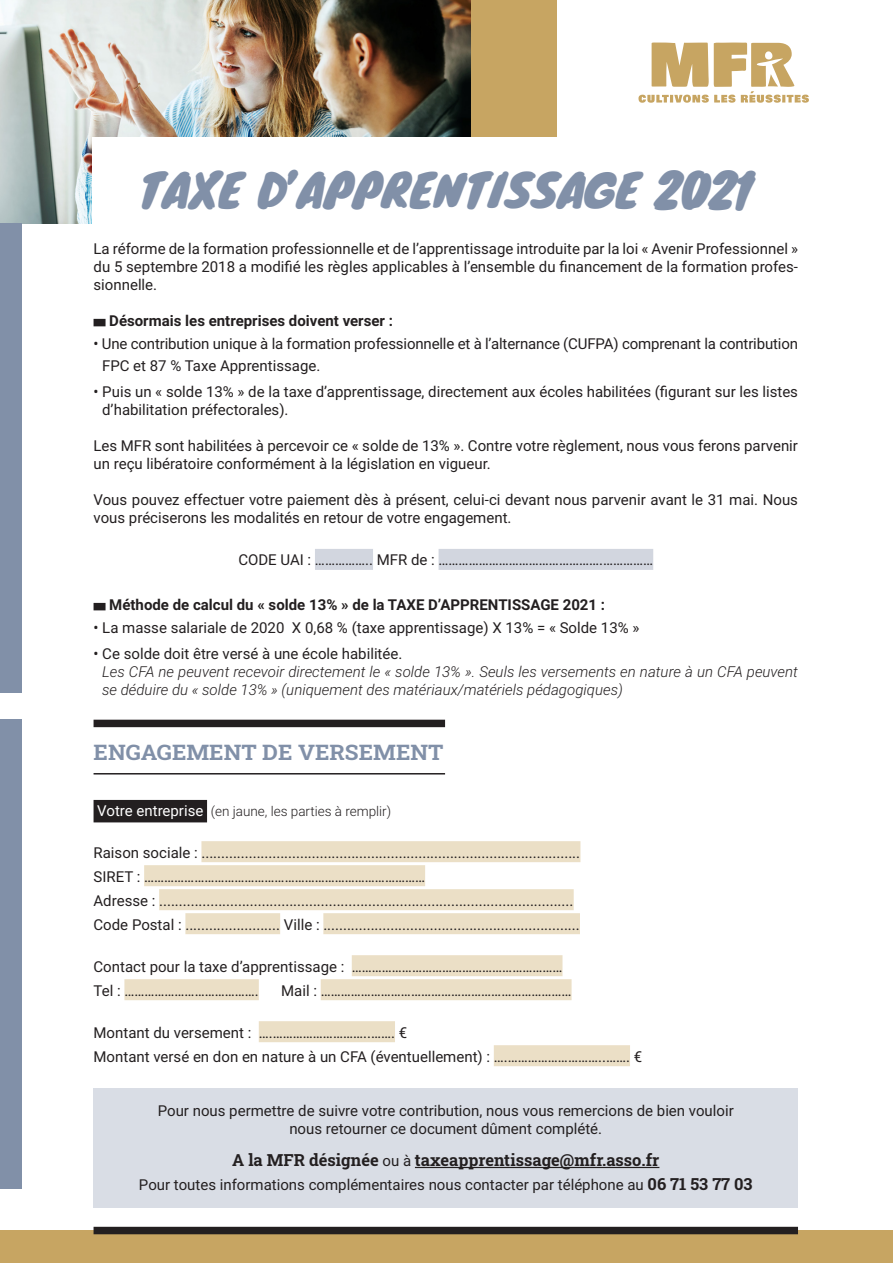
<style>
.page{position:relative;width:893px;height:1263px;background:#fff}
.page>*{position:absolute;margin:0;border:0;box-sizing:border-box;transform-origin:0 0}
.t1{font:44.55px "Knewave";color:#8190a8;scale:1.07 1}
.t2{font:21.15px "Roboto Slab";color:#8190a8;scale:1.07 1}
.t3{font:16.5px "Roboto Slab";color:#231f20}
.t4{font:15px/18px "Roboto";color:#231f20}
.t5{font:italic 300 15px/18px "Roboto";color:#231f20}
.t6{font:700 15px "Roboto";color:#231f20}
.t7{font:300 13.5px "Roboto";color:#231f20}
.s1{font-weight:400;font-size:15px;color:#fff}
.s2{font-family:"Roboto";font-size:15px}
.s3{font-family:"Roboto Slab";font-size:16.5px}
</style>
<div class="page">
<div style="left:94px;top:1089px;width:704px;height:119px;background:#d9dde5"></div>
<div style="left:0;top:719px;width:21px;height:469px;background:#8190a8"></div>
<div style="left:469px;top:0;width:88px;height:143px;background:#c7a562"></div>
<img style="left:0;top:0;width:470px;height:223px">
<div style="left:92px;top:137px;width:706px;height:105px;background:#fff"></div>
<svg style="left:638px;top:43px;width:171px;height:60px"></svg>
<div style="left:94px;top:720px;width:351px;height:7px;background:#231f20"></div>
<hr style="left:94px;top:773px;width:351px;height:1px;background:#231f20">
<div style="left:0;top:1231px;width:893px;height:32px;background:#c7a562"></div>
<div style="left:94px;top:1227px;width:704px;height:7px;background:#231f20"></div>
<div style="left:315px;top:549px;width:58px;height:21px;background:#d2d6df"></div>
<div style="left:439px;top:549px;width:214px;height:21px;background:#d2d6df"></div>
<div style="left:94px;top:319px;width:12px;height:7px;background:#231f20"></div>
<div style="left:94px;top:603px;width:12px;height:7px;background:#231f20"></div>
<div style="left:94px;top:800px;width:113px;height:22px;background:#231f20"></div>
<div style="left:201px;top:841px;width:379px;height:21px;background:#ebdfc6"></div>
<div style="left:144px;top:865px;width:281px;height:21px;background:#ebdfc6"></div>
<div style="left:159px;top:889px;width:415px;height:21px;background:#ebdfc6"></div>
<div style="left:185px;top:913px;width:95px;height:21px;background:#ebdfc6"></div>
<div style="left:323px;top:913px;width:257px;height:21px;background:#ebdfc6"></div>
<div style="left:352px;top:955px;width:210px;height:21px;background:#ebdfc6"></div>
<div style="left:124px;top:979px;width:135px;height:21px;background:#ebdfc6"></div>
<div style="left:321px;top:979px;width:251px;height:21px;background:#ebdfc6"></div>
<div style="left:259px;top:1021px;width:136px;height:21px;background:#ebdfc6"></div>
<div style="left:494px;top:1045px;width:136px;height:21px;background:#ebdfc6"></div>
<hr style="left:415px;top:1167px;width:244px;height:1px;background:#231f20">
<div style="left:0;top:223px;width:21px;height:469px;background:#8190a8"></div>
<h1 class="t1" style="left:139px;top:155px;width:576px">TAXE D’APPRENTISSAGE 2021</h1>
<p class="t4" style="left:94px;top:239px;width:706px;text-align:justify">La réforme de la formation professionnelle et de l’apprentissage introduite par la loi « Avenir Professionnel » du 5 septembre 2018 a modifié les règles applicables à l’ensemble du financement de la formation profes&shy;sionnelle.</p>
<p class="t6" style="left:109px;top:310px;width:285px">Désormais les entreprises doivent verser :</p>
<p class="t4" style="left:102px;top:332px;width:697px;line-height:22.2px;text-indent:-9px">• Une contribution unique à la formation professionnelle et à l’alternance (CUFPA) comprenant la contribution<br>FPC et 87 % Taxe Apprentissage.</p>
<p class="t4" style="left:102px;top:382px;width:697px;text-indent:-9px">• Puis un « solde 13% » de la taxe d’apprentissage, directement aux écoles habilitées (figurant sur les listes d’habilitation préfectorales).</p>
<p class="t4" style="left:94px;top:436px;width:706px">Les MFR sont habilitées à percevoir ce « solde de 13% ». Contre votre règlement, nous vous ferons parvenir un reçu libératoire conformément à la législation en vigueur.</p>
<p class="t4" style="left:94px;top:490px;width:706px">Vous pouvez effectuer votre paiement dès à présent, celui-ci devant nous parvenir avant le 31 mai. Nous vous préciserons les modalités en retour de votre engagement.</p>
<p class="t4" style="left:238px;top:550px;width:416px">CODE UAI : …………….. MFR de : ………………………………………….……………</p>
<p class="t6" style="left:109px;top:594px;width:497px">Méthode de calcul du « solde 13% » de la TAXE D’APPRENTISSAGE 2021 :</p>
<p class="t4" style="left:94px;top:618px;width:547px">• La masse salariale de 2020 X 0,68 % (taxe apprentissage) X 13% = « Solde 13% »</p>
<p class="t4" style="left:94px;top:644px;width:310px">• Ce solde doit être versé à une école habilitée.</p>
<p class="t5" style="left:102px;top:662px;width:697px">Les CFA ne peuvent recevoir directement le « solde 13% ». Seuls les versements en nature à un CFA peuvent se déduire du « solde 13% » (uniquement des matériaux/matériels pédagogiques)</p>
<h2 class="t2" style="left:94px;top:738px;width:329px">ENGAGEMENT DE VERSEMENT</h2>
<p class="t7" style="left:97px;top:801px;width:295px"><span class="s1">Votre entreprise</span> (en jaune, les parties à remplir)</p>
<p class="t4" style="left:94px;top:840px;width:488px;line-height:24px">Raison sociale : ................................................................................................<br>SIRET : …………………………………………………………………………<br>Adresse : .........................................................................................................<br>Code Postal : ........................ Ville : .................................................................</p>
<p class="t4" style="left:94px;top:954px;width:470px;line-height:24px">Contact pour la taxe d’apprentissage : ………………………………………………………<br>Tel : ………………………………….</p>
<p class="t4" style="left:281px;top:981px;width:292px">Mail : …………………………………………………………………</p>
<p class="t4" style="left:94px;top:1020px;width:550px;line-height:24px">Montant du versement : ….………………………..……. €<br>Montant versé en don en nature à un CFA (éventuellement) : ….………………………..……. €</p>
<p class="t4" style="left:158px;top:1101px;width:577px;text-align:center">Pour nous permettre de suivre votre contribution, nous vous remercions de bien vouloir nous retourner ce document dûment complété.</p>
<p class="t3" style="left:232px;top:1149px;width:429px">A la MFR désignée <span class="s2">ou à</span> taxeapprentissage@mfr.asso.fr</p>
<p class="t4" style="left:139px;top:1175px;width:615px">Pour toutes informations complémentaires nous contacter par téléphone au <span class="s3">06 71 53 77 03</span></p>
</div>
